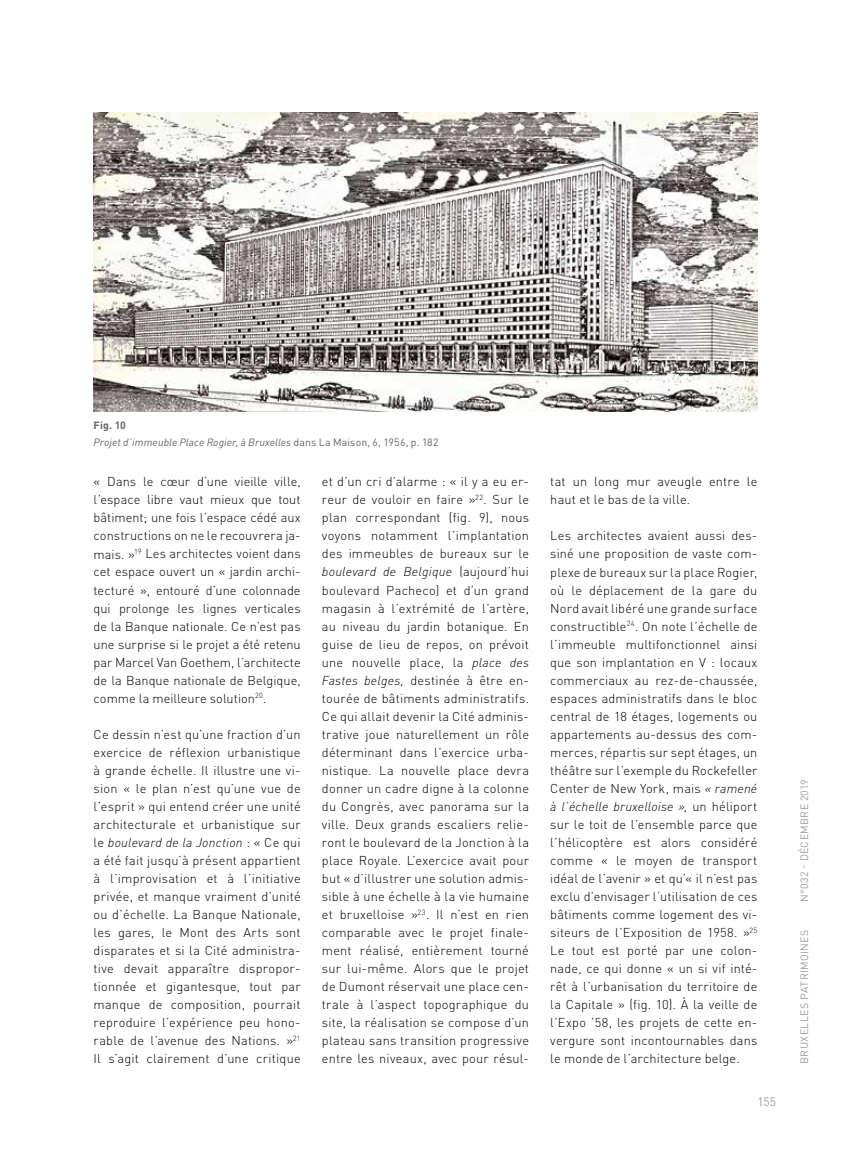
<style>
.page{position:relative;width:851px;height:1149px;background:#fff}
.page>*{position:absolute;margin:0;border:0;box-sizing:border-box;transform-origin:0 0}
.t1{font:300 12.75px/18px "DINOT";letter-spacing:.015em;color:#000;text-align:justify}
.t2{font:12px "DINOT";color:#9d9d9c}
.t3{font:italic 10.5px/16.2px "DINOT";letter-spacing:.01em;color:#646363}
.t4{font:10.5px "DINOT";letter-spacing:.035em;color:#9d9d9c}
.s1{font-weight:700;font-style:normal}
.s2{font-style:normal}
.s3{font-style:italic}
</style>
<div class="page">
<img style="left:94px;top:113px;width:663px;height:299px">
<p class="t3" style="left:94px;top:417px;width:346px"><span class="s1">Fig. 10<br></span>Projet d’immeuble Place Rogier, à Bruxelles <span class="s2">dans La Maison, 6, 1956, p. 182</span></p>
<p class="t1" style="left:94px;top:472px;width:208px">« Dans le cœur d’une vieille ville, l’espace libre vaut mieux que tout bâtiment; une fois l’espace cédé aux constructions on ne le recouvrera ja&shy;mais. »<sup>19</sup> Les architectes voient dans cet espace ouvert un « jardin archi&shy;tecturé », entouré d’une colonnade qui prolonge les lignes verticales de la Banque nationale. Ce n’est pas une surprise si le projet a été retenu par Marcel Van Goethem, l’architecte de la Banque nationale de Belgique, comme la meilleure solution<sup>20</sup>.</p>
<p class="t1" style="left:94px;top:724px;width:208px">Ce dessin n’est qu’une fraction d’un exercice de réflexion urbanistique à grande échelle. Il illustre une vi&shy;sion « le plan n’est qu’une vue de l’esprit » qui entend créer une unité architecturale et urbanistique sur le <span class="s3">boulevard de la Jonction</span> : « Ce qui a été fait jusqu’à présent appartient à l’improvisation et à l’initiative privée, et manque vraiment d’unité ou d’échelle. La Banque Nationale, les gares, le Mont des Arts sont disparates et si la Cité administra&shy;tive devait apparaître dispropor&shy;tionnée et gigantesque, tout par manque de composition, pourrait reproduire l’expérience peu hono&shy;rable de l’avenue des Nations. »<sup>21<br></sup>Il s’agit clairement d’une critique</p>
<p class="t1" style="left:322px;top:472px;width:208px">et d’un cri d’alarme : « il y a eu er&shy;reur de vouloir en faire »<sup>22</sup>. Sur le plan correspondant (fig. 9), nous voyons notamment l’implantation des immeubles de bureaux sur le <span class="s3">boulevard de Belgique</span> (aujourd’hui boulevard Pacheco) et d’un grand magasin à l’extrémité de l’artère, au niveau du jardin botanique. En guise de lieu de repos, on prévoit une nouvelle place, la <span class="s3">place des Fastes belges,</span> destinée à être en&shy;tourée de bâtiments administratifs.<br>Ce qui allait devenir la Cité adminis&shy;trative joue naturellement un rôle déterminant dans l’exercice urba&shy;nistique. La nouvelle place devra donner un cadre digne à la colonne du Congrès, avec panorama sur la ville. Deux grands escaliers relie&shy;ront le boulevard de la Jonction à la place Royale. L’exercice avait pour but « d’illustrer une solution admis&shy;sible à une échelle à la vie humaine et bruxelloise »<sup>23</sup>. Il n’est en rien comparable avec le projet finale&shy;ment réalisé, entièrement tourné sur lui-même. Alors que le projet de Dumont réservait une place cen&shy;trale à l’aspect topographique du site, la réalisation se compose d’un plateau sans transition progressive entre les niveaux, avec pour résul-</p>
<p class="t1" style="left:550px;top:472px;width:208px">tat un long mur aveugle entre le haut et le bas de la ville.</p>
<p class="t1" style="left:550px;top:526px;width:208px">Les architectes avaient aussi des&shy;siné une proposition de vaste com&shy;plexe de bureaux sur la place Rogier, où le déplacement de la gare du Nord avait libéré une grande surface constructible<sup>24</sup>. On note l’échelle de l’immeuble multifonctionnel ainsi que son implantation en V : locaux commerciaux au rez-de-chaussée, espaces administratifs dans le bloc central de 18 étages, logements ou appartements au-dessus des com&shy;merces, répartis sur sept étages, un théâtre sur l’exemple du Rockefeller Center de New York, mais <span class="s3">« ramené à l’échelle bruxelloise »</span>, un héliport sur le toit de l’ensemble parce que l’hélicoptère est alors considéré comme « le moyen de transport idéal de l’avenir » et qu’« il n’est pas exclu d’envisager l’utilisation de ces bâtiments comme logement des vi&shy;siteurs de l’Exposition de 1958. »<sup>25<br></sup>Le tout est porté par une colon&shy;nade, ce qui donne « un si vif inté&shy;rêt à l’urbanisation du territoire de la Capitale » (fig. 10). À la veille de l’Expo ’58, les projets de cette en&shy;vergure sont incontournables dans le monde de l’architecture belge.</p>
<p class="t2" style="left:757px;top:1094px;width:20px">155</p>
<p class="t4" style="left:797px;top:901px;width:124px;rotate:-90deg">N°032 - DÉCEMBRE 2019</p>
<p class="t4" style="left:797px;top:1063px;width:136px;rotate:-90deg">BRUXELLES PATRIMOINES</p>
</div>
